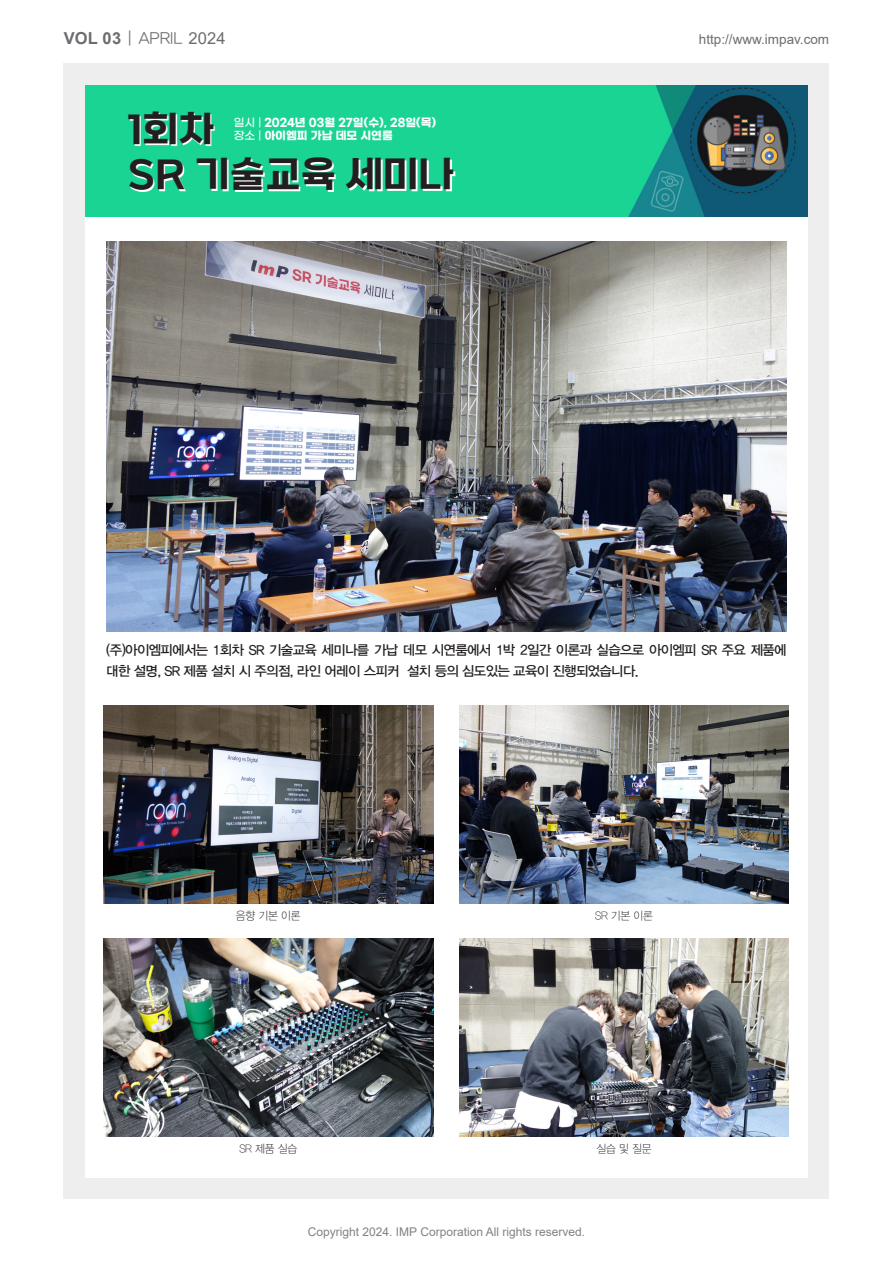
<style>
.page{position:relative;width:893px;height:1263px;background:#fff}
.page>*{position:absolute;margin:0;border:0;box-sizing:border-box;transform-origin:0 0}
.t1{font:37.65px "SB Aggro M";color:#231f20}
.t2{font:16.5px "YDVYGO32";letter-spacing:.01em;color:#6c6d70}
.t3{font:13.5px/21px "YDVYGO33";letter-spacing:-.05em;color:#231f20}
.t4{font:13.5px "Arial";color:#6c6d70}
.t5{font:12px "Arial";color:#808285}
.t6{font:700 11.25px "Gmarket Sans";color:#fff}
.t7{font:11.25px "YDVYGO31";letter-spacing:-.02em;color:#231f20;scale:.95 1}
.s1{font-family:"Arial";font-weight:700}
.s2{font-family:"Arial"}
.s3{font-weight:500}
</style>
<div class="page">
<div style="left:64px;top:64px;width:765px;height:1135px;background:#eeeeef"></div>
<div style="left:85px;top:217px;width:723px;height:961px;background:#fff"></div>
<img style="left:452px;top:85px;width:356px;height:132px">
<div style="left:85px;top:85px;width:367px;height:132px;background:#1ad494"></div>
<svg style="left:130px;top:113px;width:325px;height:79px;background:#50dead"></svg>
<img style="left:106px;top:241px;width:681px;height:390px">
<img style="left:104px;top:706px;width:329px;height:197px">
<img style="left:104px;top:939px;width:329px;height:197px">
<img style="left:459px;top:706px;width:330px;height:197px">
<img style="left:459px;top:939px;width:330px;height:197px">
<p class="t2" style="left:64px;top:27px;width:163px"><span class="s1">VOL 03</span> | APRIL <span class="s2">2024</span></p>
<p class="t4" style="left:699px;top:30px;width:132px">http://www.impav.com</p>
<p class="t1" style="left:128px;top:110px;width:88px">1회차</p>
<p class="t1" style="left:128px;top:155px;width:328px">SR 기술교육 세미나</p>
<p class="t6" style="left:234px;top:116px;width:204px"><span class="s3">일시 |</span> 2024년 03월 27일(수), 28일(목)</p>
<p class="t6" style="left:234px;top:130px;width:161px"><span class="s3">장소 |</span> 아이엠피 가납 데모 시연룸</p>
<p class="t3" style="left:106px;top:639px;width:682px">(주)아이엠피에서는 1회차 SR 기술교육 세미나를 가납 데모 시연룸에서 1박 2일간 이론과 실습으로 아이엠피 SR 주요 제품에 대한 설명, SR 제품 설치 시 주의점, 라인 어레이 스피커 설치 등의 심도있는 교육이 진행되었습니다.</p>
<p class="t7" style="left:236px;top:908px;width:70px">음향 기본 이론</p>
<p class="t7" style="left:595px;top:908px;width:62px">SR 기본 이론</p>
<p class="t7" style="left:239px;top:1142px;width:62px">SR 제품 실습</p>
<p class="t7" style="left:596px;top:1141px;width:60px">실습 및 질문</p>
<p class="t5" style="left:308px;top:1223px;width:279px">Copyright 2024. IMP Corporation All rights reserved.</p>
</div>
